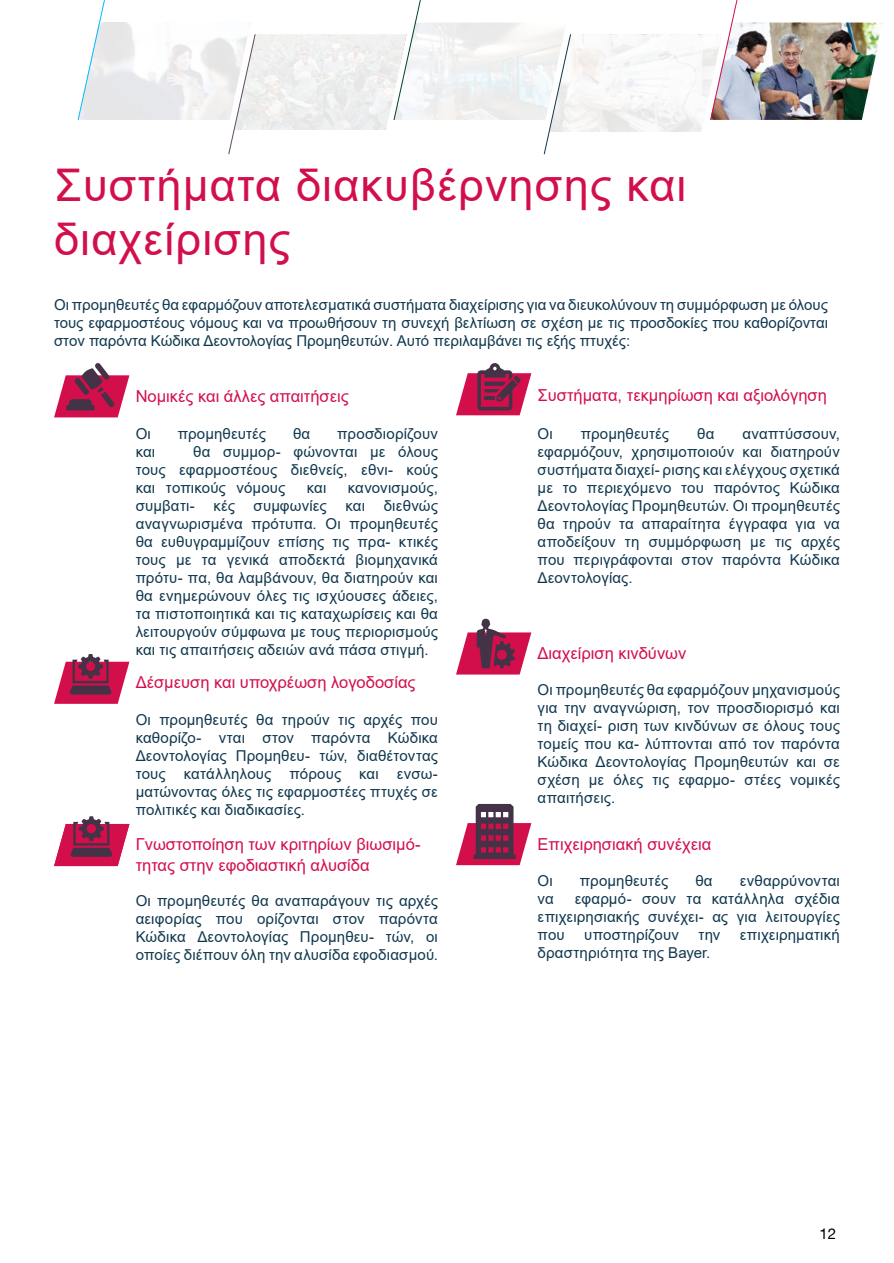
<style>
.page{position:relative;width:894px;height:1263px;background:#fff}
.page>*{position:absolute;margin:0;border:0;box-sizing:border-box;transform-origin:0 0}
.t1{font:45px/54px "Arial";letter-spacing:.025em;color:#d30f4b}
.t2{font:16.5px/21px "Arial";color:#d30f4b}
.t3{font:15px/18px "Arial";letter-spacing:.01em;color:#10384f;text-align:justify}
.t4{font:15px "Helvetica Neue LT Com";color:#000}
</style>
<div class="page">
<svg style="left:456px;top:363px;width:75px;height:52px"></svg>
<hr style="left:484px;top:396px;width:10px;height:4px;background:#443247">
<svg style="left:54px;top:654px;width:75px;height:50px"></svg>
<svg style="left:456px;top:618px;width:75px;height:56px"></svg>
<svg style="left:54px;top:363px;width:75px;height:54px"></svg>
<svg style="left:456px;top:804px;width:75px;height:61px"></svg>
<svg style="left:54px;top:816px;width:75px;height:50px"></svg>
<img style="left:737px;top:23px;width:145px;height:97px">
<svg style="left:77px;top:0;width:660px;height:155px"></svg>
<h1 class="t1" style="left:54px;top:157px;width:634px">Συστήματα διακυβέρνησης και διαχείρισης</h1>
<p class="t3" style="left:54px;top:295px;width:775px">Οι προμηθευτές θα εφαρμόζουν αποτελεσματικά συστήματα διαχείρισης για να διευκολύνουν τη συμμόρφωση με όλους τους εφαρμοστέους νόμους και να προωθήσουν τη συνεχή βελτίωση σε σχέση με τις προσδοκίες που καθορίζονται στον παρόντα Κώδικα Δεοντολογίας Προμηθευτών. Αυτό περιλαμβάνει τις εξής πτυχές:</p>
<p class="t2" style="left:136px;top:385px;width:214px">Νομικές και άλλες απαιτήσεις</p>
<p class="t3" style="left:136px;top:424px;width:17px">Οι</p>
<p class="t3" style="left:178px;top:424px;width:90px">προμηθευτές</p>
<p class="t3" style="left:293px;top:424px;width:19px">θα</p>
<p class="t3" style="left:337px;top:424px;width:102px">προσδιορίζουν</p>
<p class="t3" style="left:136px;top:442px;width:21px">και</p>
<p class="t3" style="left:136px;top:442px;width:304px;text-indent:57px">θα συμμορ- φώνονται με όλους τους εφαρμοστέους διεθνείς, εθνι- κούς και τοπικούς νόμους</p>
<p class="t3" style="left:136px;top:478px;width:304px;text-indent:212px">κανονισμούς, συμβατι- κές συμφωνίες και διεθνώς αναγνωρισμένα πρότυπα. Οι προμηθευτές θα ευθυγραμμίζουν επίσης τις πρα- κτικές τους με τα γενικά αποδεκτά βιομηχανικά πρότυ- πα, θα λαμβάνουν, θα διατηρούν και θα ενημερώνουν όλες τις ισχύουσες άδειες, τα πιστοποιητικά και τις καταχωρίσεις και θα λειτουργούν σύμφωνα με τους περιορισμούς και τις απαιτήσεις αδειών ανά πάσα στιγμή.</p>
<p class="t3" style="left:307px;top:478px;width:21px">και</p>
<p class="t2" style="left:136px;top:672px;width:281px">Δέσμευση και υποχρέωση λογοδοσίας</p>
<p class="t3" style="left:136px;top:710px;width:304px">Οι προμηθευτές θα τηρούν τις αρχές που καθορίζο- νται στον παρόντα Κώδικα Δεοντολογίας Προμηθευ- τών, διαθέτοντας τους κατάλληλους πόρους και ενσω&shy;ματώνοντας όλες τις εφαρμοστέες πτυχές σε πολιτικές και διαδικασίες.</p>
<p class="t2" style="left:136px;top:833px;width:286px">Γνωστοποίηση των κριτηρίων βιωσιμό&shy;τητας στην εφοδιαστική αλυσίδα</p>
<p class="t3" style="left:136px;top:892px;width:304px">Οι προμηθευτές θα αναπαράγουν τις αρχές αειφορίας που ορίζονται στον παρόντα Κώδικα Δεοντολογίας Προμηθευ- τών, οι οποίες διέπουν όλη την αλυσίδα εφοδιασμού.</p>
<p class="t2" style="left:537px;top:384px;width:291px">Συστήματα, τεκμηρίωση και αξιολόγηση</p>
<p class="t3" style="left:537px;top:424px;width:17px">Οι</p>
<p class="t3" style="left:580px;top:424px;width:90px">προμηθευτές</p>
<p class="t3" style="left:696px;top:424px;width:19px">θα</p>
<p class="t3" style="left:537px;top:424px;width:304px;text-indent:205px">αναπτύσσουν, εφαρμόζουν, χρησιμοποιούν και διατηρούν συστήματα διαχεί- ρισης και ελέγχους σχετικά με το περιεχόμενο του παρόντος Κώδικα Δεοντολογίας Προμηθευτών. Οι προμηθευτές θα τηρούν τα απαραίτητα έγγραφα για να αποδείξουν τη συμμόρφωση με τις αρχές που περιγράφονται στον παρόντα Κώδικα Δεοντολογίας.</p>
<p class="t2" style="left:537px;top:642px;width:150px">Διαχείριση κινδύνων</p>
<p class="t3" style="left:537px;top:681px;width:304px">Οι προμηθευτές θα εφαρμόζουν μηχανισμούς για την αναγνώριση, τον προσδιορισμό και τη διαχεί- ριση των κινδύνων σε όλους τους τομείς που κα- λύπτονται από τον παρόντα Κώδικα Δεοντολογίας Προμηθευτών και σε σχέση με όλες τις εφαρμο- στέες νομικές απαιτήσεις.</p>
<p class="t2" style="left:537px;top:833px;width:175px">Επιχειρησιακή συνέχεια</p>
<p class="t3" style="left:537px;top:871px;width:17px">Οι</p>
<p class="t3" style="left:579px;top:871px;width:90px">προμηθευτές</p>
<p class="t3" style="left:695px;top:871px;width:19px">θα</p>
<p class="t3" style="left:739px;top:871px;width:102px">ενθαρρύνονται</p>
<p class="t3" style="left:537px;top:889px;width:18px">να</p>
<p class="t3" style="left:537px;top:889px;width:304px;text-indent:37px">εφαρμό- σουν τα κατάλληλα σχέδια επιχειρησιακής συνέχει- ας για λειτουργίες που</p>
<p class="t3" style="left:584px;top:925px;width:96px">υποστηρίζουν</p>
<p class="t3" style="left:698px;top:925px;width:23px">την</p>
<p class="t3" style="left:739px;top:925px;width:101px">επιχειρηματική</p>
<p class="t3" style="left:537px;top:943px;width:174px">δραστηριότητα της Bayer.</p>
<p class="t4" style="left:819px;top:1224px;width:18px">12</p>
</div>
